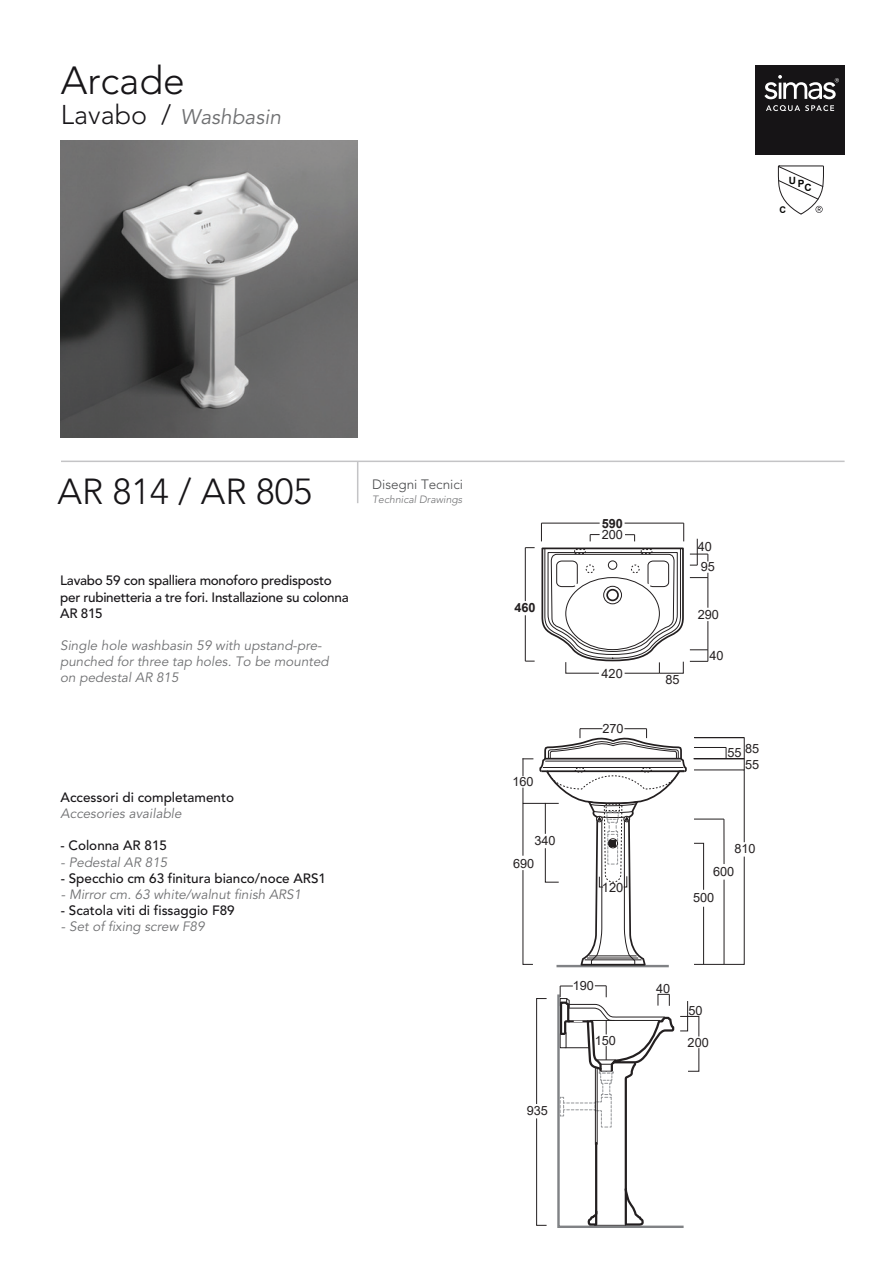
<style>
.page{position:relative;width:893px;height:1263px;background:#fff}
.page>*{position:absolute;margin:0;border:0;box-sizing:border-box;transform-origin:0 0}
.t1{font:300 39px "Avenir";color:#171518}
.t2{font:300 36px "Avenir";color:#171518}
.t3{font:italic 21px "Avenir";color:#6f7072}
.t4{font:italic 13.5px/16.2px "Avenir";color:#6f7072}
.t5{font:500 13.5px "Avenir";color:#171518}
.t6{font:500 13.5px/16.2px "Avenir";letter-spacing:-.02em;color:#171518}
.t7{font:300 13.5px "Avenir";color:#47484a}
.t8{font:12.9px "Arial";color:#231f20}
.t9{font:12.75px/26.1px "Arial";color:#231f20}
.t10{font:700 12.75px "Arial";color:#231f20}
.t11{font:italic 300 10.5px "Avenir";color:#6f7072}
.t12{font:700 10.05px "Arial";color:#040503}
.t13{font:700 9.15px "Arial";color:#040503}
.s1{font-weight:300;font-style:normal;font-size:27px;color:#171518}
</style>
<div class="page">
<hr style="left:525px;top:548px;width:1px;height:53px;background:#231f20">
<hr style="left:525px;top:615px;width:1px;height:46px;background:#231f20">
<svg style="left:541px;top:523px;width:168px;height:151px"></svg>
<img style="left:61px;top:140px;width:297px;height:297px">
<hr style="left:61px;top:461px;width:783px;height:1px;background:#c4c4c6">
<hr style="left:357px;top:461px;width:1px;height:42px;background:#c4c4c6">
<svg style="left:522px;top:728px;width:223px;height:500px"></svg>
<div style="left:755px;top:66px;width:89px;height:89px;background:#161416"></div>
<svg style="left:764px;top:75px;width:75px;height:24px"></svg>
<svg style="left:766px;top:105px;width:68px;height:6px"></svg>
<svg style="left:777px;top:165px;width:47px;height:50px"></svg>
<h1 class="t1" style="left:61px;top:64px;width:125px">Arcade</h1>
<h3 class="t3" style="left:61px;top:108px;width:222px"><span class="s1">Lavabo /</span> Washbasin</h3>
<p class="t12" style="left:789px;top:176px;width:17px">UP</p>
<p class="t12" style="left:804px;top:182px;width:9px">C</p>
<p class="t13" style="left:779px;top:205px;width:8px">C</p>
<h2 class="t2" style="left:57px;top:477px;width:256px">AR 814 / AR 805</h2>
<p class="t7" style="left:372px;top:478px;width:93px">Disegni Tecnici</p>
<p class="t11" style="left:372px;top:495px;width:92px">Technical Drawings</p>
<p class="t6" style="left:60px;top:574px;width:290px">Lavabo 59 con spalliera monoforo predisposto per rubinetteria a tre fori. Installazione su colonna<br>AR 815</p>
<p class="t4" style="left:60px;top:639px;width:270px">Single hole washbasin 59 with upstand-pre&shy;punched for three tap holes. To be mounted on pedestal AR 815</p>
<p class="t5" style="left:61px;top:792px;width:175px">Accessori di completamento</p>
<p class="t4" style="left:61px;top:807px;width:123px">Accesories available</p>
<p class="t5" style="left:61px;top:840px;width:108px">- Colonna AR 815</p>
<p class="t4" style="left:61px;top:855px;width:108px">- Pedestal AR 815</p>
<p class="t5" style="left:61px;top:905px;width:175px">- Scatola viti di fissaggio F89</p>
<p class="t4" style="left:61px;top:920px;width:145px">- Set of fixing screw F89</p>
<p class="t5" style="left:61px;top:873px;width:267px">- Specchio cm 63 finitura bianco/noce ARS1</p>
<p class="t4" style="left:61px;top:888px;width:242px">- Mirror cm. 63 white/walnut finish ARS1</p>
<p class="t10" style="left:514px;top:601px;width:23px">460</p>
<p class="t9" style="left:512px;top:769px;width:23px">160</p>
<p class="t9" style="left:534px;top:828px;width:23px">340</p>
<p class="t9" style="left:513px;top:850px;width:23px">690</p>
<p class="t10" style="left:602px;top:516px;width:23px">590</p>
<p class="t9" style="left:602px;top:521px;width:23px">200</p>
<p class="t9" style="left:601px;top:660px;width:23px">420</p>
<p class="t9" style="left:602px;top:716px;width:23px">270</p>
<p class="t8" style="left:602px;top:880px;width:23px">120</p>
<p class="t9" style="left:665px;top:667px;width:16px">85</p>
<p class="t9" style="left:698px;top:534px;width:16px">40</p>
<p class="t9" style="left:701px;top:554px;width:16px">95</p>
<p class="t9" style="left:698px;top:602px;width:23px">290</p>
<p class="t9" style="left:709px;top:643px;width:16px">40</p>
<p class="t9" style="left:745px;top:736px;width:16px">85</p>
<p class="t9" style="left:727px;top:740px;width:16px">55</p>
<p class="t9" style="left:745px;top:752px;width:16px">55</p>
<p class="t9" style="left:734px;top:836px;width:23px">810</p>
<p class="t9" style="left:693px;top:859px;width:43px;text-indent:20px">600<br>500</p>
<p class="t9" style="left:527px;top:1098px;width:23px">935</p>
<p class="t9" style="left:573px;top:972px;width:23px">190</p>
<p class="t9" style="left:656px;top:976px;width:16px">40</p>
<p class="t9" style="left:595px;top:1027px;width:23px">150</p>
<p class="t9" style="left:688px;top:997px;width:16px">50</p>
<p class="t9" style="left:687px;top:1030px;width:23px">200</p>
</div>
